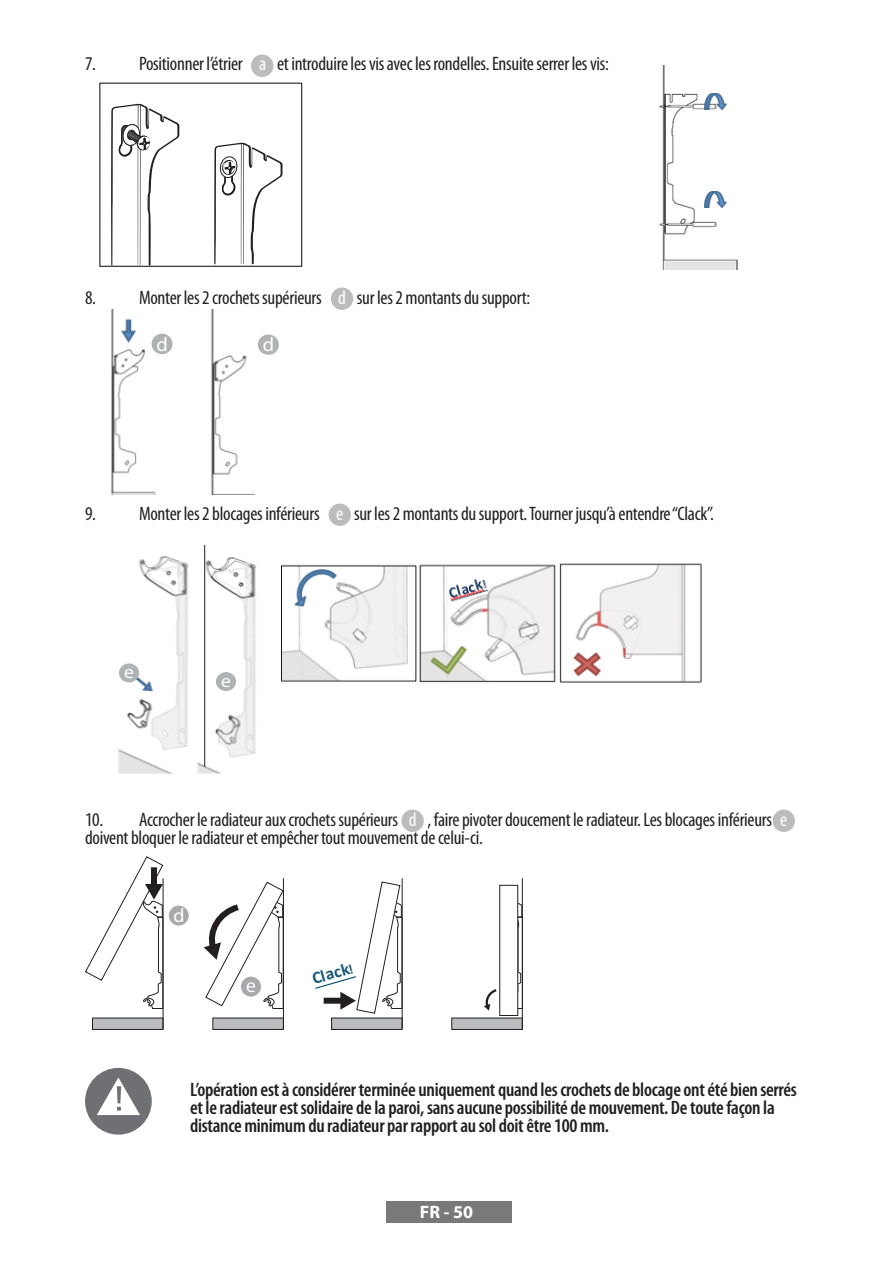
<style>
.page{position:relative;width:893px;height:1263px;background:#fff}
.page>*{position:absolute;margin:0;border:0;box-sizing:border-box;transform-origin:0 0}
.t1{font:19.8px "Myriad Pro";color:#fff}
.t2{font:19.65px "Myriad Pro";color:#fff}
.t3{font:condensed 19.5px/18px "Myriad Pro";letter-spacing:-.015em;color:#231f20}
.t4{font:600 condensed 19.5px/18px "Myriad Pro";letter-spacing:-.015em;color:#231f20}
.t5{font:18.3px "Myriad Pro";color:#fff;scale:1.06 1}
.t6{font:700 18px "Myriad Pro";color:#fff}
.t7{font:700 17.25px "Calibri";color:#175879}
.s1{color:#fff}
.s2{font-size:13.65px}
</style>
<div class="page">
<div style="left:386px;top:1202px;width:126px;height:21px;background:#7b7879"></div>
<div style="left:251px;top:55px;width:22px;height:22px;background:#bdbcbc;border-radius:50%"></div>
<img style="left:659px;top:66px;width:79px;height:204px">
<img style="left:705px;top:93px;width:22px;height:17px">
<img style="left:705px;top:191px;width:22px;height:17px">
<div style="left:331px;top:287px;width:22px;height:23px;background:#bdbcbc;border-radius:50%"></div>
<img style="left:111px;top:310px;width:166px;height:185px">
<div style="left:152px;top:334px;width:21px;height:20px;background:#b0b3b5;border-radius:50%"></div>
<div style="left:258px;top:334px;width:21px;height:21px;background:#b0b3b5;border-radius:50%"></div>
<div style="left:329px;top:503px;width:22px;height:23px;background:#bdbcbc;border-radius:50%"></div>
<img style="left:118px;top:544px;width:584px;height:230px">
<hr style="left:204px;top:545px;width:1px;height:222px;background:#231f20">
<div style="left:119px;top:663px;width:20px;height:19px;background:#b0b3b5;border-radius:50%"></div>
<div style="left:216px;top:672px;width:20px;height:19px;background:#b0b3b5;border-radius:50%"></div>
<svg style="left:401px;top:809px;width:23px;height:23px"></svg>
<div style="left:773px;top:809px;width:22px;height:23px;background:#bdbcbc;border-radius:50%"></div>
<div style="left:452px;top:1018px;width:70px;height:11px;background:#bcbdc0"></div>
<div style="left:451px;top:1018px;width:72px;height:12px;border:1px solid #231f20"></div>
<hr style="left:522px;top:878px;width:1px;height:151px;background:#231f20">
<div style="left:92px;top:1018px;width:71px;height:11px;background:#bcbdc0"></div>
<div style="left:92px;top:1018px;width:71px;height:12px;border:1px solid #231f20"></div>
<hr style="left:163px;top:878px;width:1px;height:151px;background:#231f20">
<div style="left:213px;top:1018px;width:70px;height:11px;background:#bcbdc0"></div>
<div style="left:212px;top:1018px;width:72px;height:12px;border:1px solid #231f20"></div>
<hr style="left:283px;top:878px;width:1px;height:151px;background:#231f20">
<div style="left:332px;top:1018px;width:70px;height:11px;background:#bcbdc0"></div>
<div style="left:331px;top:1018px;width:72px;height:12px;border:1px solid #231f20"></div>
<hr style="left:402px;top:878px;width:1px;height:151px;background:#231f20">
<svg style="left:85px;top:856px;width:79px;height:153px"></svg>
<div style="left:169px;top:905px;width:20px;height:20px;background:#a8a9ad;border-radius:50%"></div>
<svg style="left:315px;top:881px;width:88px;height:134px"></svg>
<div style="left:499px;top:885px;width:19px;height:131px;border:1px solid #231f20"></div>
<svg style="left:204px;top:881px;width:80px;height:128px"></svg>
<svg style="left:484px;top:900px;width:39px;height:115px"></svg>
<div style="left:85px;top:1068px;width:67px;height:66px;background:#6e7073;border-radius:50%"></div>
<svg style="left:97px;top:1077px;width:43px;height:38px"></svg>
<svg style="left:214px;top:143px;width:69px;height:121px"></svg>
<svg style="left:111px;top:104px;width:68px;height:161px"></svg>
<div style="left:99px;top:83px;width:203px;height:184px;border:1px solid #231f20"></div>
<p class="t3" style="left:85px;top:55px;width:525px">7. Positionner l’étrier <span class="s1">a</span> et introduire les vis avec les rondelles. Ensuite serrer les vis:</p>
<p class="t3" style="left:85px;top:289px;width:447px">8. Monter les 2 crochets supérieurs <span class="s1">d</span> sur les 2 montants du support:</p>
<p class="t1" style="left:156px;top:333px;width:13px">d</p>
<p class="t2" style="left:263px;top:334px;width:13px">d</p>
<p class="t3" style="left:85px;top:505px;width:630px">9. Monter les 2 blocages inférieurs <span class="s1">e</span> sur les 2 montants du support. Tourner jusqu’à entendre “Clack”.</p>
<p class="t5" style="left:124px;top:662px;width:11px">e</p>
<p class="t5" style="left:221px;top:671px;width:11px">e</p>
<p class="t3" style="left:85px;top:811px;width:704px">10. Accrocher le radiateur aux crochets supérieurs <span class="s1">d</span> , faire pivoter doucement le radiateur. Les blocages inférieurs <span class="s1">e </span>doivent bloquer le radiateur et empêcher tout mouvement de celui-ci.</p>
<p class="t2" style="left:173px;top:905px;width:13px">d</p>
<p class="t2" style="left:246px;top:975px;width:11px">e</p>
<p class="t7" style="left:309px;top:967px;width:43px;rotate:-16deg">Clack<span class="s2">!</span></p>
<p class="t4" style="left:190px;top:1081px;width:608px">L’opération est à considérer terminée uniquement quand les crochets de blocage ont été bien serrés et le radiateur est solidaire de la paroi, sans aucune possibilité de mouvement. De toute façon la distance minimum du radiateur par rapport au sol doit être 100 mm.</p>
<p class="t6" style="left:420px;top:1201px;width:55px">FR - 50</p>
</div>
